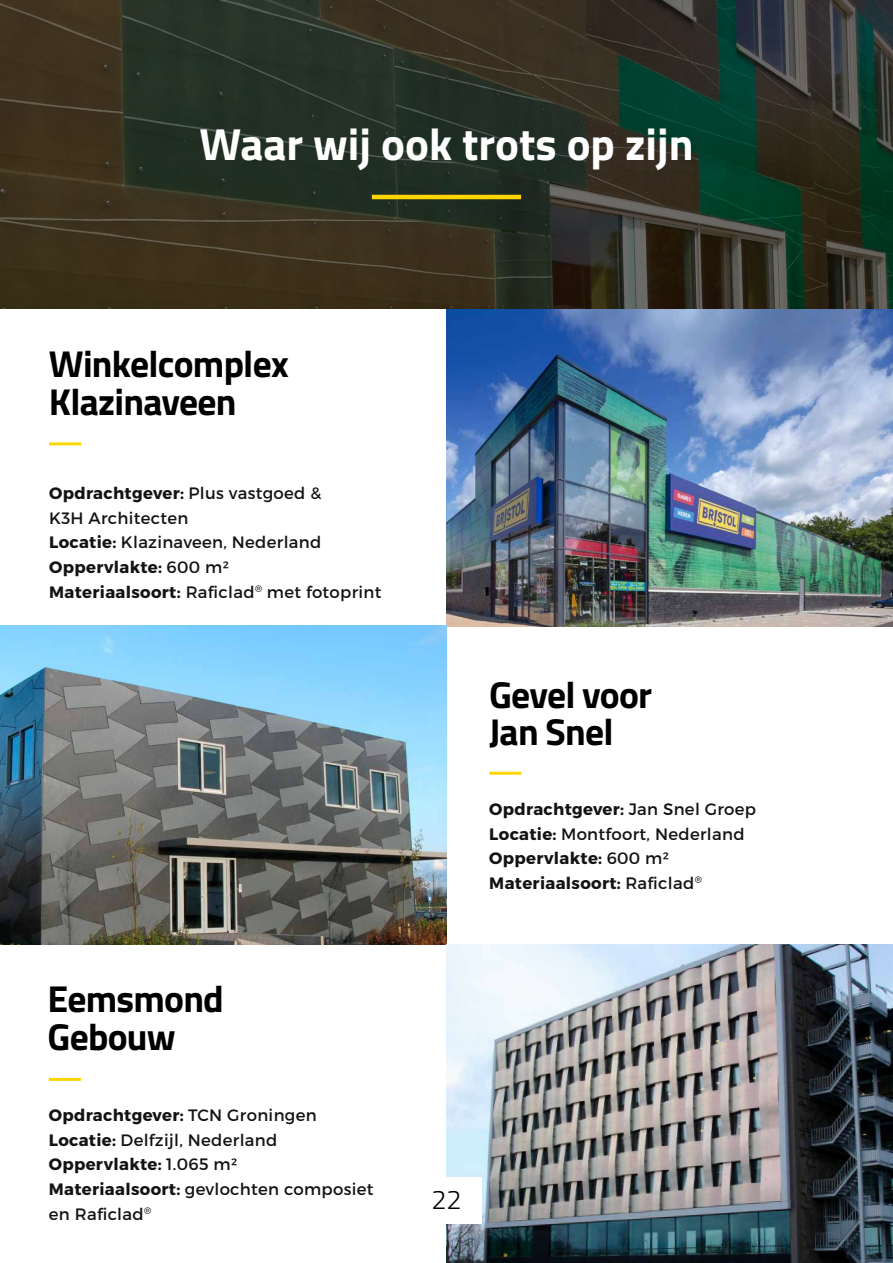
<style>
.page{position:relative;width:893px;height:1263px;background:#fff}
.page>*{position:absolute;margin:0;border:0;box-sizing:border-box;transform-origin:0 0}
.t1{font:700 45px "Titillium Web";color:#fff}
.t2{font:700 37.5px/37.5px "Titillium Web";letter-spacing:-.02em;color:#000}
.t3{font:300 27px "Titillium Web";color:#000}
.t4{font:16.5px/24.6px "Montserrat";letter-spacing:.02em;color:#131313}
.t5{font:700 16.5px/24.6px "Montserrat";letter-spacing:.02em;color:#131313}
.s1{font-weight:700}
.s2{font-weight:400}
</style>
<div class="page">
<img style="left:447px;top:308px;width:446px;height:318px">
<img style="left:0;top:626px;width:446px;height:318px">
<img style="left:447px;top:945px;width:446px;height:318px">
<div style="left:412px;top:1177px;width:70px;height:47px;background:#fff"></div>
<hr style="left:49px;top:442px;width:32px;height:3px;background:#ffd400">
<hr style="left:489px;top:772px;width:32px;height:3px;background:#ffd400">
<svg style="left:0;top:0;width:893px;height:308px;background:#2e3225"></svg>
<hr style="left:372px;top:195px;width:149px;height:4px;background:#ffd400">
<hr style="left:49px;top:1078px;width:32px;height:3px;background:#ffd400">
<h1 class="t1" style="left:199px;top:110px;width:496px">Waar wij ook trots op zijn</h1>
<h2 class="t2" style="left:49px;top:343px;width:241px">Winkelcomplex<br>Klazinaveen</h2>
<p class="t4" style="left:49px;top:481px;width:334px"><span class="s1">Opdrachtgever:</span> Plus vastgoed &amp;<br>K3H Architecten<br><span class="s1">Locatie:</span> Klazinaveen, Nederland<br><span class="s1">Oppervlakte:</span> 600 m²<br><span class="s1">Materiaalsoort:</span> Raficlad<sup>®</sup> met fotoprint</p>
<h2 class="t2" style="left:48px;top:979px;width:178px">Eemsmond<br>Gebouw</h2>
<p class="t4" style="left:49px;top:1103px;width:326px"><span class="s1">Opdrachtgever:</span> TCN Groningen<br><span class="s1">Locatie:</span> Delfzijl, Nederland<br><span class="s1">Oppervlakte:</span> 1.065 m²<br><span class="s1">Materiaalsoort:</span> gevlochten composiet en Raficlad<sup>®</sup></p>
<h2 class="t2" style="left:489px;top:674px;width:165px">Gevel voor<br>Jan Snel</h2>
<p class="t5" style="left:489px;top:797px;width:268px">Opdrachtgever: <span class="s2">Jan Snel Groep<br></span>Locatie: <span class="s2">Montfoort, Nederland<br></span>Oppervlakte: <span class="s2">600 m²<br></span>Materiaalsoort: <span class="s2">Raficlad</span><sup>®</sup></p>
<h3 class="t3" style="left:431px;top:1180px;width:32px">22</h3>
</div>
